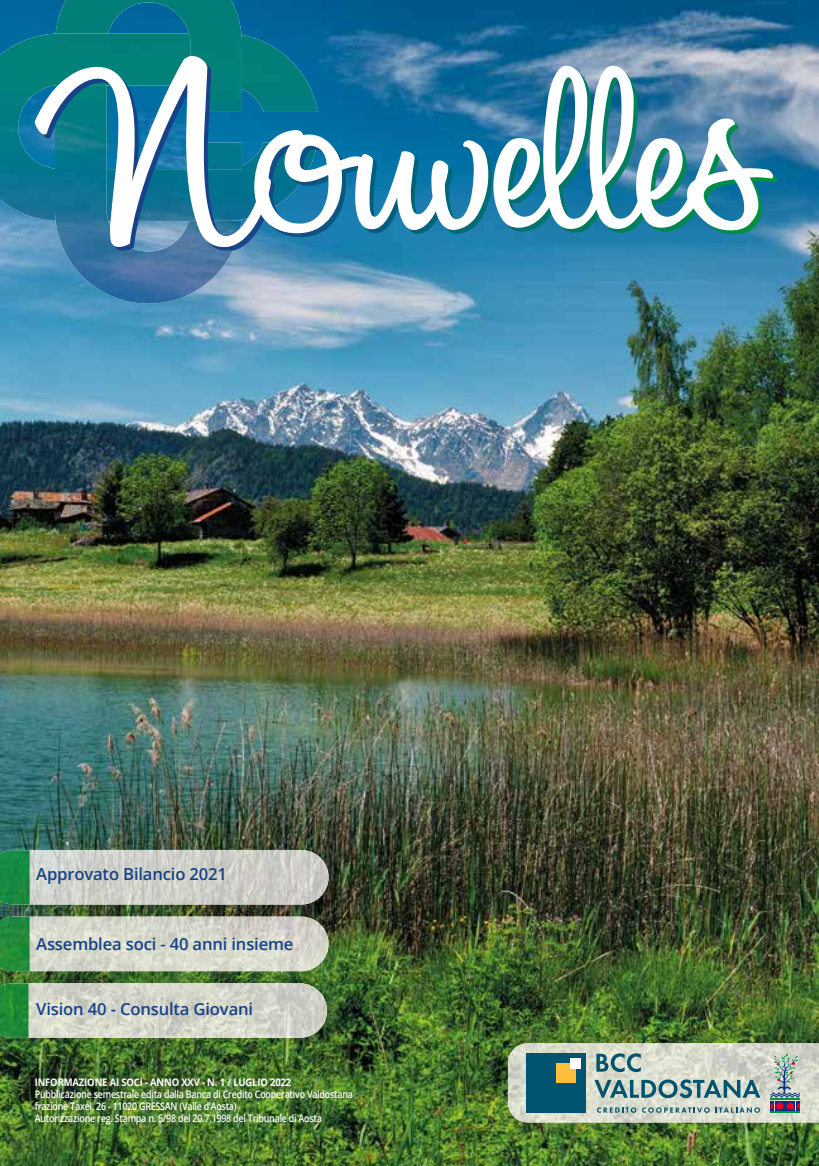
<style>
.page{position:relative;width:819px;height:1166px;background:#fff}
.page>*{position:absolute;margin:0;border:0;box-sizing:border-box;transform-origin:0 0}
.t1{font:600 16.62px "Open Sans";letter-spacing:-.01em;color:#184287}
.t2{font:600 10.5px/12.2px "Open Sans";letter-spacing:-.025em;color:#fff;scale:.85 1}
.t3{font:700 10.5px "Open Sans";letter-spacing:-.015em;color:#fff;scale:.9 1}
</style>
<div class="page">
<img style="left:0;top:0;width:819px;height:1166px">
<img style="left:0;top:34px;width:317px;height:187px">
<img style="left:55px;top:0;width:187px;height:304px">
<svg style="left:35px;top:56px;width:738px;height:191px"></svg>
<img style="left:30px;top:850px;width:298px;height:54px">
<img style="left:0;top:850px;width:30px;height:54px">
<img style="left:0;top:916px;width:328px;height:55px">
<img style="left:0;top:917px;width:30px;height:54px">
<img style="left:29px;top:983px;width:298px;height:55px">
<img style="left:0;top:983px;width:29px;height:55px">
<img style="left:508px;top:1043px;width:311px;height:79px">
<div style="left:526px;top:1053px;width:59px;height:60px;background:#005470"></div>
<div style="left:556px;top:1063px;width:19px;height:20px;background:#ffbf3c"></div>
<div style="left:570px;top:1058px;width:10px;height:10px;background:#fff"></div>
<svg style="left:596px;top:1053px;width:44px;height:19px"></svg>
<svg style="left:594px;top:1079px;width:166px;height:19px;background:#80a4a7"></svg>
<svg style="left:597px;top:1107px;width:39px;height:6px"></svg>
<svg style="left:642px;top:1107px;width:67px;height:6px"></svg>
<svg style="left:715px;top:1107px;width:44px;height:6px"></svg>
<hr style="left:770px;top:1111px;width:29px;height:2px;background:#00953b">
<svg style="left:770px;top:1053px;width:30px;height:57px;background:#9da1a6"></svg>
<h1 class="t1" style="left:36px;top:863px;width:192px">Approvato Bilancio 2021</h1>
<h1 class="t1" style="left:36px;top:932px;width:259px">Assemblea soci - 40 anni insieme</h1>
<h1 class="t1" style="left:36px;top:997px;width:218px">Vision 40 - Consulta Giovani</h1>
<p class="t3" style="left:35px;top:1074px;width:286px">INFORMAZIONE AI SOCI - ANNO XXV - N. 1 / LUGLIO 2022</p>
<p class="t2" style="left:35px;top:1088px;width:376px">Pubblicazione semestrale edita dalla Banca di Credito Cooperativo Valdostana frazione Taxel, 26 - 11020 GRESSAN (Valle d’Aosta)<br>Autorizzazione reg. Stampa n. 5/98 del 20.7.1998 del Tribunale di Aosta</p>
</div>
